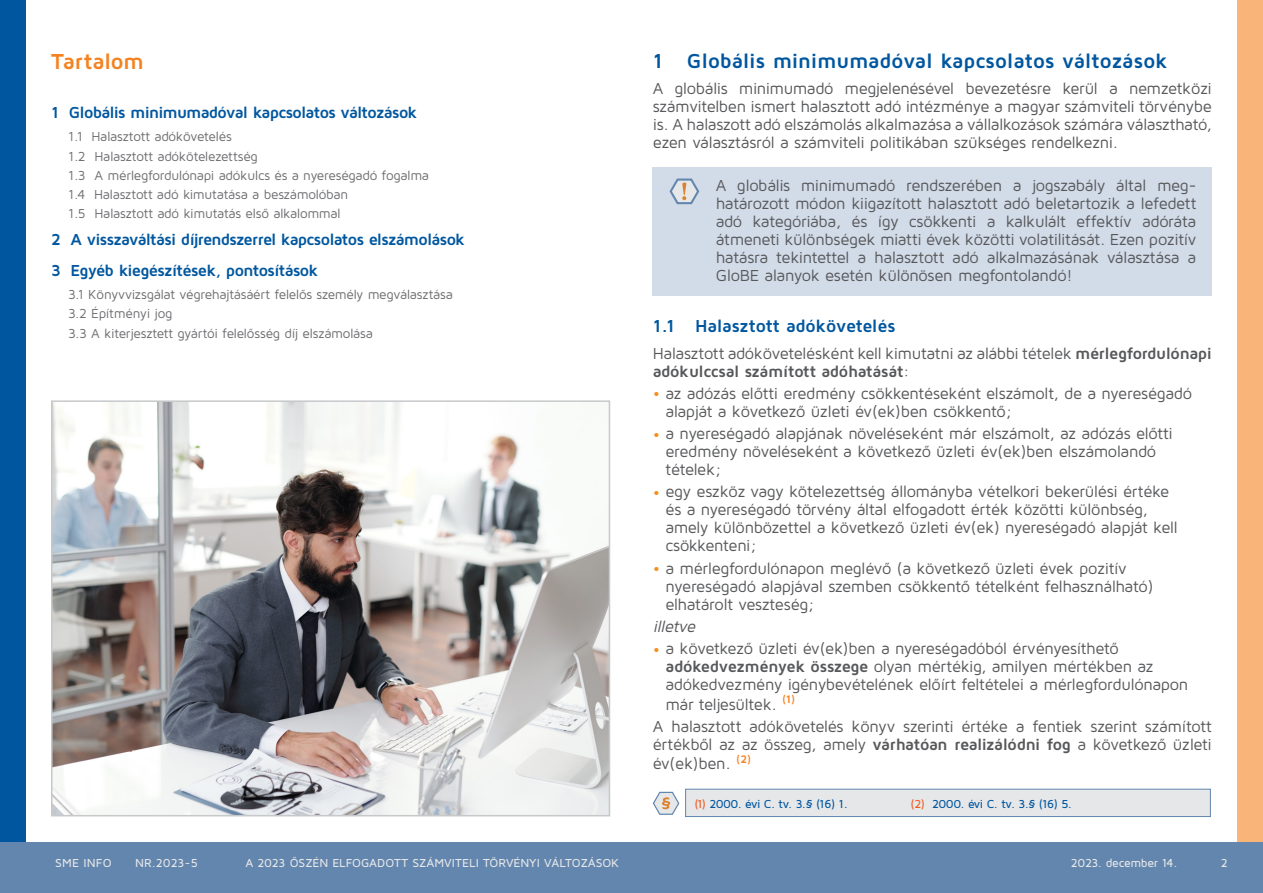
<style>
.page{position:relative;width:1263px;height:893px;background:#fff}
.page>*{position:absolute;margin:0;border:0;box-sizing:border-box;transform-origin:0 0}
.Body_text{font:700 22.5px "Maven Pro";letter-spacing:-.015em;color:#f58220}
.Heading_2a_blue{font:700 21px "Maven Pro";letter-spacing:-.005em;color:#01579f}
.Heading_3a_blue{font:700 18px "Maven Pro";letter-spacing:-.01em;color:#01579f}
.Body_text-2{font:16.5px/18px "Maven Pro";letter-spacing:-.025em;color:#57585a}
.TOC_1{font:700 16.5px "Maven Pro";letter-spacing:-.045em;color:#01579f}
.Body_text-3{font:italic 16.5px "Maven Pro";color:#57585a}
.TOC_2{font:13.5px "Maven Pro";letter-spacing:-.025em;color:#6c6d70}
.t1{font:500 12px "Maven Pro";color:#e6e7e9}
.Footnote_text_blue{font:500 12px "Maven Pro";letter-spacing:-.04em;color:#01579f}
.t2{font:500 12px "Maven Pro";letter-spacing:-.03em;color:#e6e7e9}
.s1{font-weight:700}
.s2{font-size:18px;color:#f4901d}
.s3{color:#f15921}
</style>
<div class="page">
<div style="left:0;top:842px;width:1263px;height:51px;background:#6386ae"></div>
<div style="left:0;top:0;width:26px;height:842px;background:#01579f"></div>
<div style="left:1237px;top:0;width:26px;height:842px;background:#f9b479"></div>
<div style="left:653px;top:167px;width:559px;height:129px;background:#d2dbe8"></div>
<svg style="left:669px;top:178px;width:31px;height:27px"></svg>
<svg style="left:652px;top:791px;width:28px;height:24px"></svg>
<div style="left:685px;top:789px;width:525px;height:27px;background:#e6e7e9"></div>
<div style="left:685px;top:789px;width:526px;height:28px;border:1px solid #6386ae"></div>
<img style="left:54px;top:403px;width:553px;height:410px">
<div style="left:51px;top:400px;width:559px;height:416px;border:2px solid #c7c8ca"></div>
<p class="Body_text" style="left:51px;top:47px;width:95px">Tartalom</p>
<p class="TOC_1" style="left:51px;top:102px;width:368px">1 Globális minimumadóval kapcsolatos változások</p>
<p class="TOC_2" style="left:68px;top:128px;width:165px">1.1 Halasztott adókövetelés</p>
<p class="TOC_2" style="left:68px;top:148px;width:191px">1.2 Halasztott adókötelezettség</p>
<p class="TOC_2" style="left:68px;top:167px;width:363px">1.3 A mérlegfordulónapi adókulcs és a nyereségadó fogalma</p>
<p class="TOC_2" style="left:68px;top:186px;width:282px">1.4 Halasztott adó kimutatása a beszámolóban</p>
<p class="TOC_2" style="left:68px;top:205px;width:274px">1.5 Halasztott adó kimutatás első alkalommal</p>
<p class="TOC_1" style="left:51px;top:229px;width:416px">2 A visszaváltási díjrendszerrel kapcsolatos elszámolások</p>
<p class="TOC_1" style="left:51px;top:259px;width:269px">3 Egyéb kiegészítések, pontosítások</p>
<p class="TOC_2" style="left:68px;top:286px;width:386px">3.1 Könyvvizsgálat végrehajtásáért felelős személy megválasztása</p>
<p class="TOC_2" style="left:68px;top:305px;width:106px">3.2 Építményi jog</p>
<p class="TOC_2" style="left:68px;top:325px;width:306px">3.3 A kiterjesztett gyártói felelősség díj elszámolása</p>
<p class="Heading_2a_blue" style="left:653px;top:47px;width:516px">1 Globális minimumadóval kapcsolatos változások</p>
<p class="Body_text-2" style="left:653px;top:79px;width:561px;text-align:justify">A globális minimumadó megjelenésével bevezetésre kerül a nemzetközi számvitelben ismert halasztott adó intézménye a magyar számviteli törvénybe is. A halaszott adó elszámolás alkalmazása a vállalkozások számára választható, ezen választásról a számviteli politikában szükséges rendelkezni.</p>
<p class="Body_text-2" style="left:716px;top:176px;width:482px;text-align:justify">A globális minimumadó rendszerében a jogszabály által meg&shy;határozott módon kiigazított halasztott adó beletartozik a lefedett adó kategóriába, és így csökkenti a kalkulált effektív adóráta átmeneti különbségek miatti évek közötti volatilitását. Ezen pozitív hatásra tekintettel a halasztott adó alkalmazásának választása a GloBE alanyok esetén különösen megfontolandó!</p>
<p class="Heading_3a_blue" style="left:653px;top:315px;width:244px">1.1 Halasztott adókövetelés</p>
<p class="Body_text-2" style="left:653px;top:343px;width:561px">Halasztott adókövetelésként kell kimutatni az alábbi tételek <span class="s1">mérlegfordulónapi adókulccsal számított adóhatását</span>:</p>
<p class="Body_text-2" style="left:665px;top:384px;width:528px;text-indent:-13px"><span class="s2">•</span> az adózás előtti eredmény csökkentéseként elszámolt, de a nyereségadó alapját a következő üzleti év(ek)ben csökkentő;</p>
<p class="Body_text-2" style="left:665px;top:424px;width:509px;text-indent:-13px"><span class="s2">•</span> a nyereségadó alapjának növeléseként már elszámolt, az adózás előtti eredmény növeléseként a következő üzleti év(ek)ben elszámolandó tételek;</p>
<p class="Body_text-2" style="left:665px;top:482px;width:514px;text-indent:-13px"><span class="s2">•</span> egy eszköz vagy kötelezettség állományba vételkori bekerülési értéke és a nyereségadó törvény által elfogadott érték közötti különbség, amely különbözettel a következő üzleti év(ek) nyereségadó alapját kell csökkenteni;</p>
<p class="Body_text-2" style="left:665px;top:558px;width:489px;text-indent:-13px"><span class="s2">•</span> a mérlegfordulónapon meglévő (a következő üzleti évek pozitív nyereségadó alapjával szemben csökkentő tételként felhasználható) elhatárolt veszteség;</p>
<p class="Body_text-3" style="left:653px;top:616px;width:48px">illetve</p>
<p class="Body_text-2" style="left:665px;top:639px;width:524px;text-indent:-13px"><span class="s2">•</span> a következő üzleti év(ek)ben a nyereségadóból érvényesíthető <span class="s1">adókedvezmények összege</span> olyan mértékig, amilyen mértékben az adókedvezmény igénybevételének előírt feltételei a mérlegfordulónapon</p>
<p class="Body_text-2" style="left:665px;top:694px;width:131px">már teljesültek. <sup>(1)</sup></p>
<p class="Body_text-2" style="left:653px;top:717px;width:561px">A halasztott adókövetelés könyv szerinti értéke a fentiek szerint számított értékből az az összeg, amely <span class="s1">várhatóan realizálódni fog</span> a következő üzleti</p>
<p class="Body_text-2" style="left:653px;top:754px;width:100px">év(ek)ben. <sup>(2)</sup></p>
<p class="Footnote_text_blue" style="left:694px;top:796px;width:155px"><span class="s3">(1)</span> 2000. ÉVI C. TV. 3.§ (16) 1.</p>
<p class="Footnote_text_blue" style="left:910px;top:796px;width:163px"><span class="s3">(2)</span> 2000. ÉVI C. TV. 3.§ (16) 5.</p>
<p class="t1" style="left:55px;top:856px;width:58px">SME INFO</p>
<p class="t1" style="left:135px;top:856px;width:64px">NR.2023-5</p>
<p class="t1" style="left:246px;top:856px;width:375px">A 2023 ŐSZÉN ELFOGADOTT SZÁMVITELI TÖRVÉNYI VÁLTOZÁSOK</p>
<p class="t2" style="left:1071px;top:856px;width:108px">2023. DECEMBER 14.</p>
<p class="t1" style="left:1221px;top:856px;width:8px">2</p>
</div>
